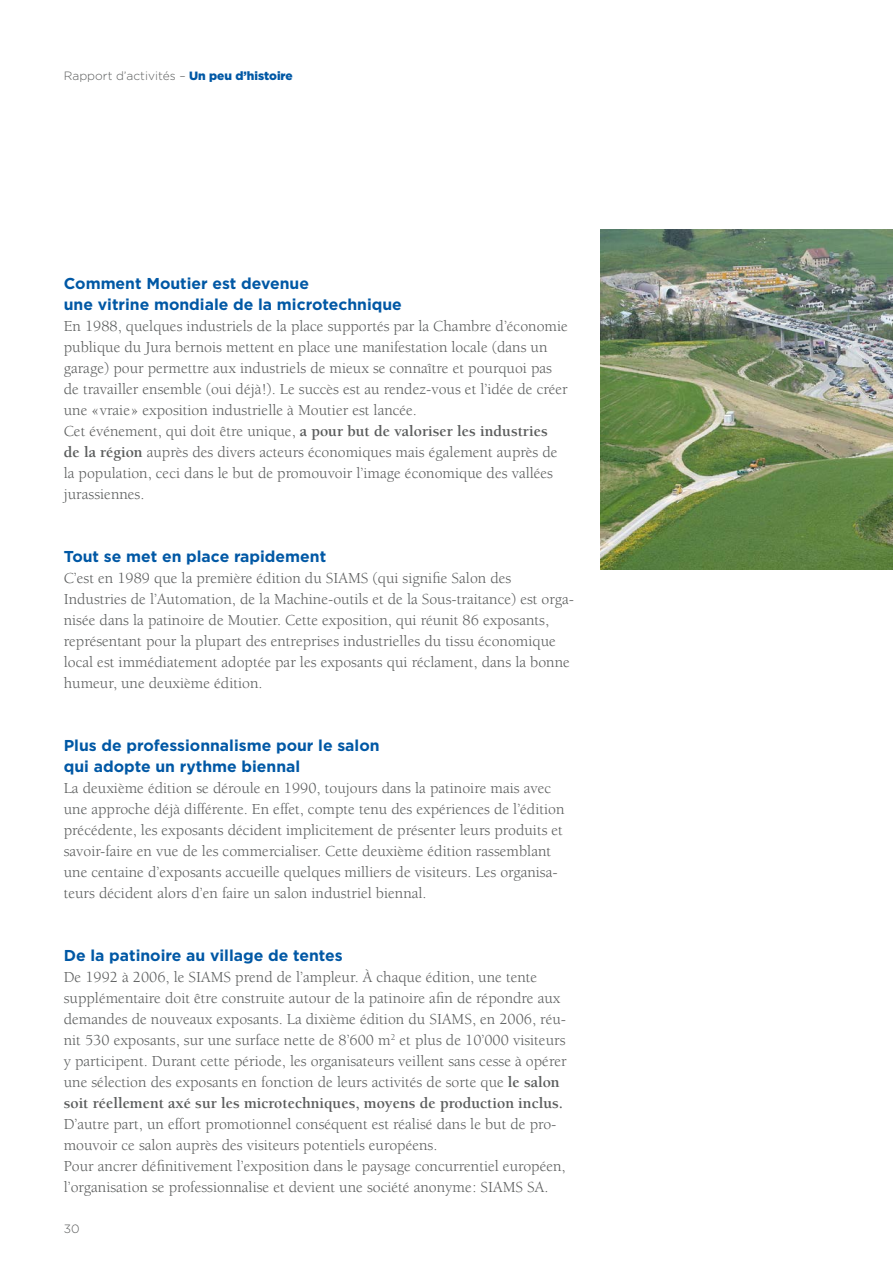
<style>
.page{position:relative;width:893px;height:1263px;background:#fff}
.page>*{position:absolute;margin:0;border:0;box-sizing:border-box;transform-origin:0 0}
.t1{font:15.75px/21px "Berkeley Std";color:#5a5c5c}
.t2{font:700 15.75px/21px "Gotham HTF";color:#0058a5}
.t3{font:300 12px "Gotham HTF";color:#5a5c5c}
.s1{font-weight:900;color:#0058a5}
.s2{font-weight:700}
</style>
<div class="page">
<img style="left:600px;top:230px;width:293px;height:340px">
<p class="t3" style="left:64px;top:69px;width:231px">Rapport d’activités – <span class="s1">Un peu d’histoire</span></p>
<p class="t2" style="left:64px;top:273px;width:340px">Comment Moutier est devenue<br>une vitrine mondiale de la microtechnique</p>
<p class="t1" style="left:64px;top:316px;width:506px">En 1988, quelques industriels de la place supportés par la Chambre d’économie publique du Jura bernois mettent en place une manifestation locale (dans un garage) pour permettre aux industriels de mieux se connaître et pourquoi pas de travailler ensemble (oui déjà!). Le succès est au rendez-vous et l’idée de créer une «vraie» exposition industrielle à Moutier est lancée.</p>
<p class="t1" style="left:64px;top:421px;width:495px">Cet événement, qui doit être unique, <span class="s2">a pour but de valoriser les industries de la région</span> auprès des divers acteurs économiques mais également auprès de la population, ceci dans le but de promouvoir l’image économique des vallées jurassiennes.</p>
<p class="t2" style="left:64px;top:546px;width:264px">Tout se met en place rapidement</p>
<p class="t1" style="left:64px;top:568px;width:512px">C’est en 1989 que la première édition du SIAMS (qui signifie Salon des Industries de l’Automation, de la Machine-outils et de la Sous-traitance) est orga&shy;nisée dans la patinoire de Moutier. Cette exposition, qui réunit 86 exposants, représentant pour la plupart des entreprises industrielles du tissu économique local est immédiatement adoptée par les exposants qui réclament, dans la bonne humeur, une deuxième édition.</p>
<p class="t2" style="left:64px;top:735px;width:317px">Plus de professionnalisme pour le salon qui adopte un rythme biennal</p>
<p class="t1" style="left:64px;top:778px;width:502px">La deuxième édition se déroule en 1990, toujours dans la patinoire mais avec une approche déjà différente. En effet, compte tenu des expériences de l’édition précédente, les exposants décident implicitement de présenter leurs produits et savoir-faire en vue de les commercialiser. Cette deuxième édition rassemblant une centaine d’exposants accueille quelques milliers de visiteurs. Les organisa&shy;teurs décident alors d’en faire un salon industriel biennal.</p>
<p class="t2" style="left:64px;top:945px;width:280px">De la patinoire au village de tentes</p>
<p class="t1" style="left:64px;top:967px;width:504px">De 1992 à 2006, le SIAMS prend de l’ampleur. À chaque édition, une tente supplémentaire doit être construite autour de la patinoire afin de répondre aux demandes de nouveaux exposants. La dixième édition du SIAMS, en 2006, réu&shy;nit 530 exposants, sur une surface nette de 8’600 m<sup>2</sup> et plus de 10’000 visiteurs y participent. Durant cette période, les organisateurs veillent sans cesse à opérer une sélection des exposants en fonction de leurs activités de sorte que <span class="s2">le salon soit réellement axé sur les microtechniques, moyens de production inclus.<br></span>D’autre part, un effort promotionnel conséquent est réalisé dans le but de pro&shy;mouvoir ce salon auprès des visiteurs potentiels européens.</p>
<p class="t1" style="left:64px;top:1156px;width:503px">Pour ancrer définitivement l’exposition dans le paysage concurrentiel européen, l’organisation se professionnalise et devient une société anonyme: SIAMS SA.</p>
<p class="t3" style="left:64px;top:1222px;width:17px">30</p>
</div>
